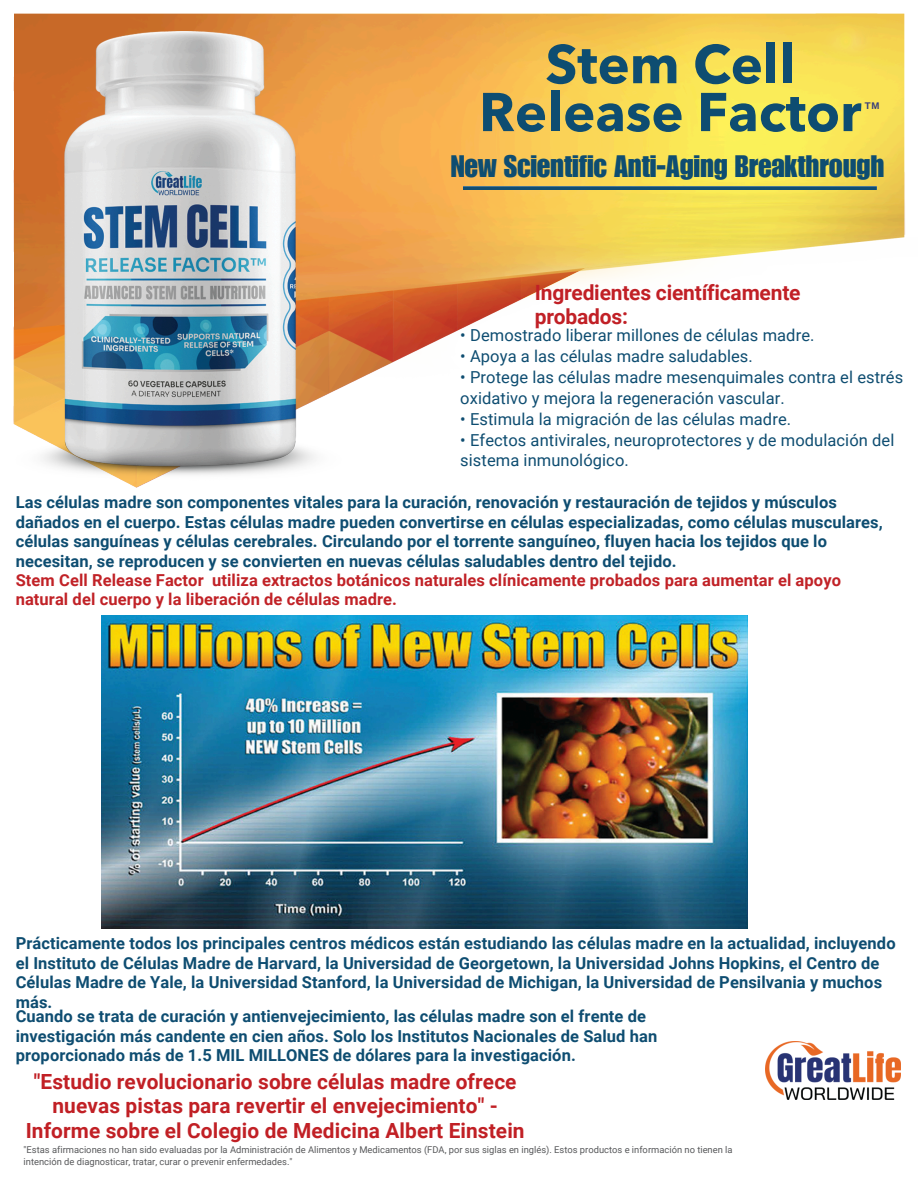
<style>
.page{position:relative;width:918px;height:1188px;background:#fff}
.page>*{position:absolute;margin:0;border:0;box-sizing:border-box;transform-origin:0 0}
.t1{font:700 54px/47.8px "Avenir Next Arabic";color:#0e4d71;text-align:center}
.t2{font:30.3px "Impact LT Std";letter-spacing:-.005em;color:#0e4d71}
.t3{font:700 21px/23.7px "Roboto";letter-spacing:-.01em;color:#c12026}
.t4{font:700 20.85px/24.9px "Roboto";letter-spacing:.005em;color:#c12025;text-align:center}
.t5{font:700 16.5px/19.5px "Roboto";letter-spacing:.005em;color:#0e4d71}
.t6{font:16.5px/20.9px "Roboto";letter-spacing:.005em;color:#0e4d71}
.t7{font:700 9.6px "Arimo";color:#353c7b}
.t8{font:9.3px/11.9px "Roboto";color:#58595b}
.s1{color:#c12227}
</style>
<div class="page">
<img style="left:102px;top:615px;width:645px;height:313px">
<img style="left:14px;top:13px;width:891px;height:374px">
<img style="left:14px;top:32px;width:329px;height:449px">
<img style="left:766px;top:1042px;width:135px;height:57px">
<img style="left:464px;top:186px;width:413px;height:3px">
<p class="t1" style="left:479px;top:41px;width:384px">Stem Cell<br>Release Factor</p>
<h3 class="t7" style="left:865px;top:100px;width:16px">TM</h3>
<p class="t2" style="left:451px;top:155px;width:435px">New Scientific Anti-Aging Breakthrough</p>
<h5 class="t3" style="left:535px;top:281px;width:267px">Ingredientes científicamente probados:</h5>
<h3 class="t6" style="left:460px;top:325px;width:356px">• Demostrado liberar millones de células madre.</h3>
<h3 class="t6" style="left:460px;top:346px;width:294px">• Apoya a las células madre saludables.</h3>
<h3 class="t6" style="left:460px;top:367px;width:444px">• Protege las células madre mesenquimales contra el estrés oxidativo y mejora la regeneración vascular.</h3>
<h3 class="t6" style="left:460px;top:409px;width:332px">• Estimula la migración de las células madre.</h3>
<h3 class="t6" style="left:460px;top:430px;width:436px">• Efectos antivirales, neuroprotectores y de modulación del sistema inmunológico.</h3>
<p class="t5" style="left:16px;top:493px;width:869px">Las células madre son componentes vitales para la curación, renovación y restauración de tejidos y músculos dañados en el cuerpo. Estas células madre pueden convertirse en células especializadas, como células musculares, células sanguíneas y células cerebrales. Circulando por el torrente sanguíneo, fluyen hacia los tejidos que lo necesitan, se reproducen y se convierten en nuevas células saludables dentro del tejido.<br><span class="s1">Stem Cell Release Factor utiliza extractos botánicos naturales clínicamente probados para aumentar el apoyo natural del cuerpo y la liberación de células madre.</span></p>
<h4 class="t5" style="left:16px;top:934px;width:881px">Prácticamente todos los principales centros médicos están estudiando las células madre en la actualidad, incluyendo el Instituto de Células Madre de Harvard, la Universidad de Georgetown, la Universidad Johns Hopkins, el Centro de Células Madre de Yale, la Universidad Stanford, la Universidad de Michigan, la Universidad de Pensilvania y muchos más.</h4>
<h4 class="t5" style="left:16px;top:1007px;width:643px">Cuando se trata de curación y antienvejecimiento, las células madre son el frente de investigación más candente en cien años. Solo los Institutos Nacionales de Salud han proporcionado más de 1.5 MIL MILLONES de dólares para la investigación.</h4>
<h4 class="t4" style="left:26px;top:1069px;width:500px">"Estudio revolucionario sobre células madre ofrece nuevas pistas para revertir el envejecimiento" -<br>Informe sobre el Colegio de Medicina Albert Einstein</h4>
<p class="t8" style="left:24px;top:1144px;width:711px">"Estas afirmaciones no han sido evaluadas por la Administración de Alimentos y Medicamentos (FDA, por sus siglas en inglés). Estos productos e información no tienen la intención de diagnosticar, tratar, curar o prevenir enfermedades."</p>
</div>
